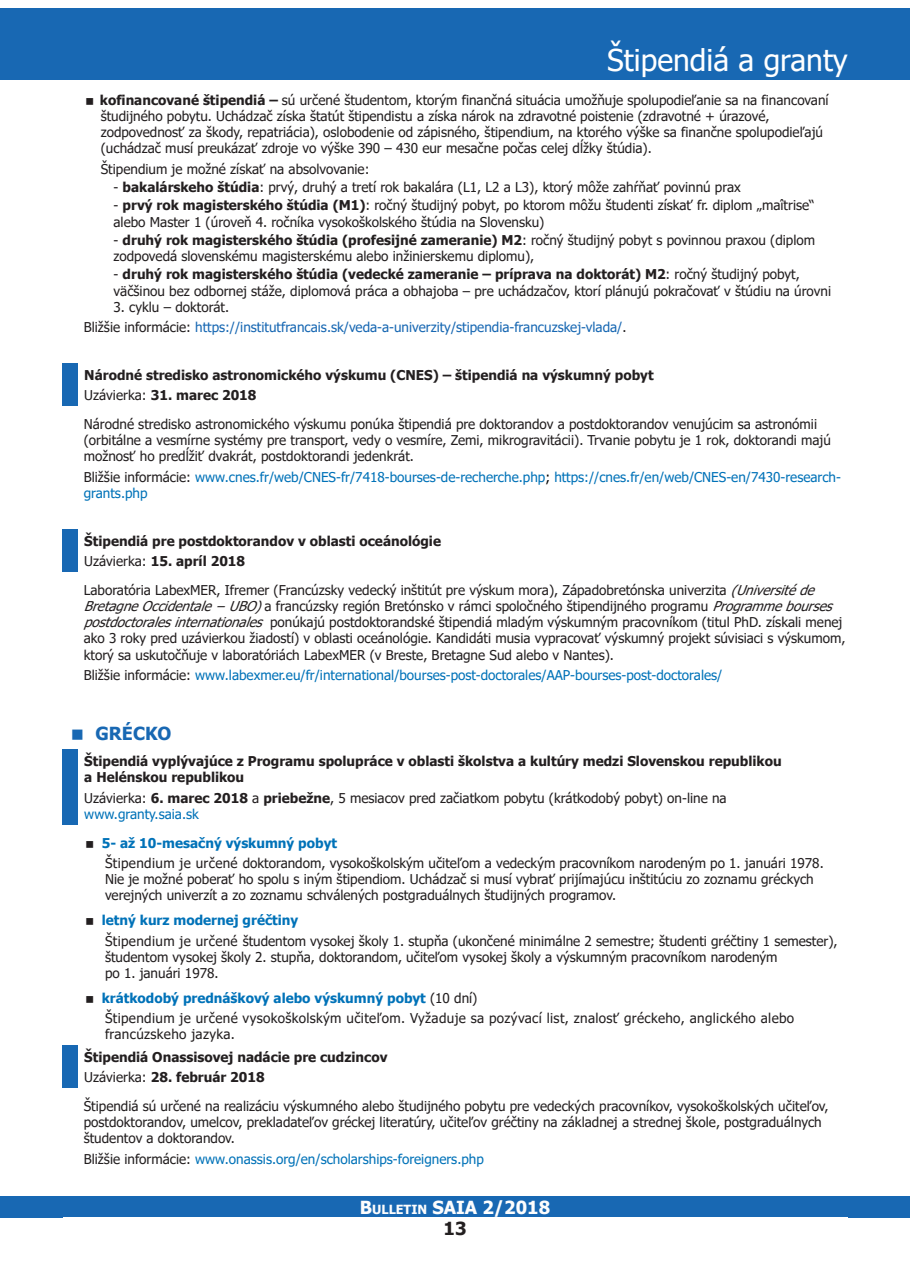
<style>
.page{position:relative;width:910px;height:1280px;background:#fff}
.page>*{position:absolute;margin:0;border:0;box-sizing:border-box;transform-origin:0 0}
.t1{font:30px "Tahoma";color:#fff}
.t2{font:700 18px "Tahoma";color:#fdfdfd}
.t3{font:700 18px "Tahoma";color:#1868b3}
.t4{font:700 18px "Tahoma";color:#231f20}
.t5{font:13.5px/16.2px "Tahoma";color:#231f20}
.t6{font:700 13.5px/20.4px "Tahoma";color:#231f20}
.t7{font:13.5px/16.2px "Tahoma";color:#0072b8}
.t8{font:13.5px/20.4px "Tahoma";letter-spacing:.025em;color:#231f20}
.t9{font:13.5px/20.4px "Tahoma";color:#1868b3}
.s1{font-weight:700}
.s2{color:#231f20}
.s3{font-weight:400}
.s4{color:#000}
.s5{font-style:italic}
.s6{color:#0072b8}
.s7{font-weight:700;color:#0072b8}
.s8{font-size:12.6px}
.s9{color:#fff}
</style>
<div class="page">
<div style="left:0;top:1196px;width:910px;height:21px;background:#1868b3"></div>
<div style="left:0;top:9px;width:910px;height:71px;background:#1868b3"></div>
<div style="left:63px;top:363px;width:15px;height:43px;background:#1868b3"></div>
<div style="left:63px;top:529px;width:15px;height:43px;background:#1868b3"></div>
<div style="left:63px;top:750px;width:15px;height:75px;background:#1868b3"></div>
<div style="left:63px;top:1045px;width:15px;height:43px;background:#1868b3"></div>
<p class="t1" style="left:607px;top:40px;width:242px">Štipendiá a granty</p>
<p class="t5" style="left:100px;top:92px;width:730px"><span class="s1">kofinancované štipendiá –</span> sú určené študentom, ktorým finančná situácia umožňuje spolupodieľanie sa na financovaní študijného pobytu. Uchádzač získa štatút štipendistu a získa nárok na zdravotné poistenie (zdravotné + úrazové, zodpovednosť za škody, repatriácia), oslobodenie od zápisného, štipendium, na ktorého výške sa finančne spolupodieľajú (uchádzač musí preukázať zdroje vo výške 390 – 430 eur mesačne počas celej dĺžky štúdia).</p>
<p class="t5" style="left:101px;top:161px;width:270px">Štipendium je možné získať na absolvovanie:</p>
<p class="t5" style="left:114px;top:180px;width:629px">- <span class="s1">bakalárskeho štúdia</span>: prvý, druhý a tretí rok bakalára (L1, L2 a L3), ktorý môže zahŕňať povinnú prax</p>
<p class="t5" style="left:114px;top:198px;width:703px">- <span class="s1">prvý rok magisterského štúdia (M1)</span>: ročný študijný pobyt, po ktorom môžu študenti získať fr. diplom „maîtrise“ alebo Master 1 (úroveň 4. ročníka vysokoškolského štúdia na Slovensku)</p>
<p class="t5" style="left:114px;top:233px;width:703px">- <span class="s1">druhý rok magisterského štúdia (profesijné zameranie) M2</span>: ročný študijný pobyt s povinnou praxou (diplom zodpovedá slovenskému magisterskému alebo inžinierskemu diplomu),</p>
<p class="t5" style="left:114px;top:267px;width:719px">- <span class="s1">druhý rok magisterského štúdia (vedecké zameranie – príprava na doktorát) M2</span>: ročný študijný pobyt, väčšinou bez odbornej stáže, diplomová práca a obhajoba – pre uchádzačov, ktorí plánujú pokračovať v štúdiu na úrovni</p>
<p class="t9" style="left:84px;top:297px;width:544px;text-indent:30px"><span class="s2">3. cyklu – doktorát.<br>Bližšie informácie:</span> https://institutfrancais.sk/veda-a-univerzity/stipendia-francuzskej-vlada/<span class="s2">.</span></p>
<p class="t6" style="left:84px;top:365px;width:571px">Národné stredisko astronomického výskumu (CNES) – štipendiá na výskumný pobyt<br><span class="s3">Uzávierka:</span> 31. marec 2018</p>
<p class="t5" style="left:84px;top:417px;width:749px">Národné stredisko astronomického výskumu ponúka štipendiá pre doktorandov a postdoktorandov venujúcim sa astronómii (orbitálne a vesmírne systémy pre transport, vedy o vesmíre, Zemi, mikrogravitácii). Trvanie pobytu je 1 rok, doktorandi majú možnosť ho predĺžiť dvakrát, postdoktorandi jedenkrát.</p>
<p class="t7" style="left:84px;top:470px;width:759px"><span class="s2">Bližšie informácie:</span> www.cnes.fr/web/CNES-fr/7418-bourses-de-recherche.php<span class="s4">;</span> https://cnes.fr/en/web/CNES-en/7430-research&shy;grants.php</p>
<p class="t6" style="left:84px;top:531px;width:358px">Štipendiá pre postdoktorandov v oblasti oceánológie<br><span class="s3">Uzávierka:</span> 15. apríl 2018</p>
<p class="t5" style="left:84px;top:583px;width:763px">Laboratória LabexMER, Ifremer (Francúzsky vedecký inštitút pre výskum mora), Západobretónska univerzita <span class="s5">(Universitéde BretagneOccidentale−UBO)</span>a francúzsky región Bretónsko v rámci spoločného štipendijného programu <span class="s5">Programmebourses postdoctoralesinternationales</span> ponúkajú postdoktorandské štipendiá mladým výskumným pracovníkom (titul PhD. získali menej ako 3 roky pred uzávierkou žiadostí) v oblasti oceánológie. Kandidáti musia vypracovať výskumný projekt súvisiaci s výskumom, ktorý sa uskutočňuje v laboratóriách LabexMER (v Breste, Bretagne Sud alebo v Nantes).</p>
<p class="t7" style="left:84px;top:668px;width:640px"><span class="s2">Bližšie informácie:</span> www.labexmer.eu/fr/international/bourses-post-doctorales/AAP-bourses-post-doctorales/</p>
<p class="t3" style="left:96px;top:721px;width:77px">GRÉCKO</p>
<p class="t6" style="left:84px;top:753px;width:699px;line-height:16.2px">Štipendiá vyplývajúce z Programu spolupráce v oblasti školstva a kultúry medzi Slovenskou republikou a Helénskou republikou</p>
<p class="t5" style="left:84px;top:790px;width:644px">Uzávierka: <span class="s1">6. marec 2018</span> a <span class="s1">priebežne</span>, 5 mesiacov pred začiatkom pobytu (krátkodobý pobyt) on-line na <span class="s6">www.granty.saia.sk</span></p>
<p class="t5" style="left:102px;top:833px;width:723px;line-height:20.4px"><span class="s7">5- až 10-mesačný výskumný pobyt<br></span>Štipendium je určené doktorandom, vysokoškolským učiteľom a vedeckým pracovníkom narodeným po 1. januári 1978.</p>
<p class="t5" style="left:105px;top:872px;width:710px">Nie je možné poberať ho spolu s iným štipendiom. Uchádzač si musí vybrať prijímajúcu inštitúciu zo zoznamu gréckych verejných univerzít a zo zoznamu schválených postgraduálnych študijných programov.</p>
<p class="t5" style="left:102px;top:911px;width:737px;line-height:20.4px"><span class="s7">letný kurz modernej gréčtiny<br></span>Štipendium je určené študentom vysokej školy 1. stupňa (ukončené minimálne 2 semestre; študenti gréčtiny 1 semester),</p>
<p class="t5" style="left:105px;top:949px;width:674px">študentom vysokej školy 2. stupňa, doktorandom, učiteľom vysokej školy a výskumným pracovníkom narodeným po 1. januári 1978.</p>
<p class="t8" style="left:102px;top:988px;width:694px"><span class="s7">krátkodobý prednáškový alebo výskumný pobyt</span> (10 dní)<br>Štipendium je určené vysokoškolským učiteľom. Vyžaduje sa pozývací list, znalosť gréckeho, anglického alebo</p>
<p class="t6" style="left:84px;top:1024px;width:305px;line-height:22.4px;text-indent:21px"><span class="s3">francúzskeho jazyka.<br></span>Štipendiá Onassisovej nadácie pre cudzincov</p>
<p class="t5" style="left:84px;top:1063px;width:746px;line-height:28.8px">Uzávierka: <span class="s1">28. február 2018<br></span>Štipendiá sú určené na realizáciu výskumného alebo študijného pobytu pre vedeckých pracovníkov, vysokoškolských učiteľov,</p>
<p class="t5" style="left:84px;top:1115px;width:739px">postdoktorandov, umelcov, prekladateľov gréckej literatúry, učiteľov gréčtiny na základnej a strednej škole, postgraduálnych študentov a doktorandov.</p>
<p class="t7" style="left:84px;top:1151px;width:402px"><span class="s2">Bližšie informácie:</span> www.onassis.org/en/scholarships-foreigners.php</p>
<p class="t2" style="left:360px;top:1194px;width:192px">B<span class="s8">ULLETIN</span> SAIA <span class="s9">2</span>/2018</p>
<p class="t4" style="left:443px;top:1215px;width:24px">13</p>
</div>
